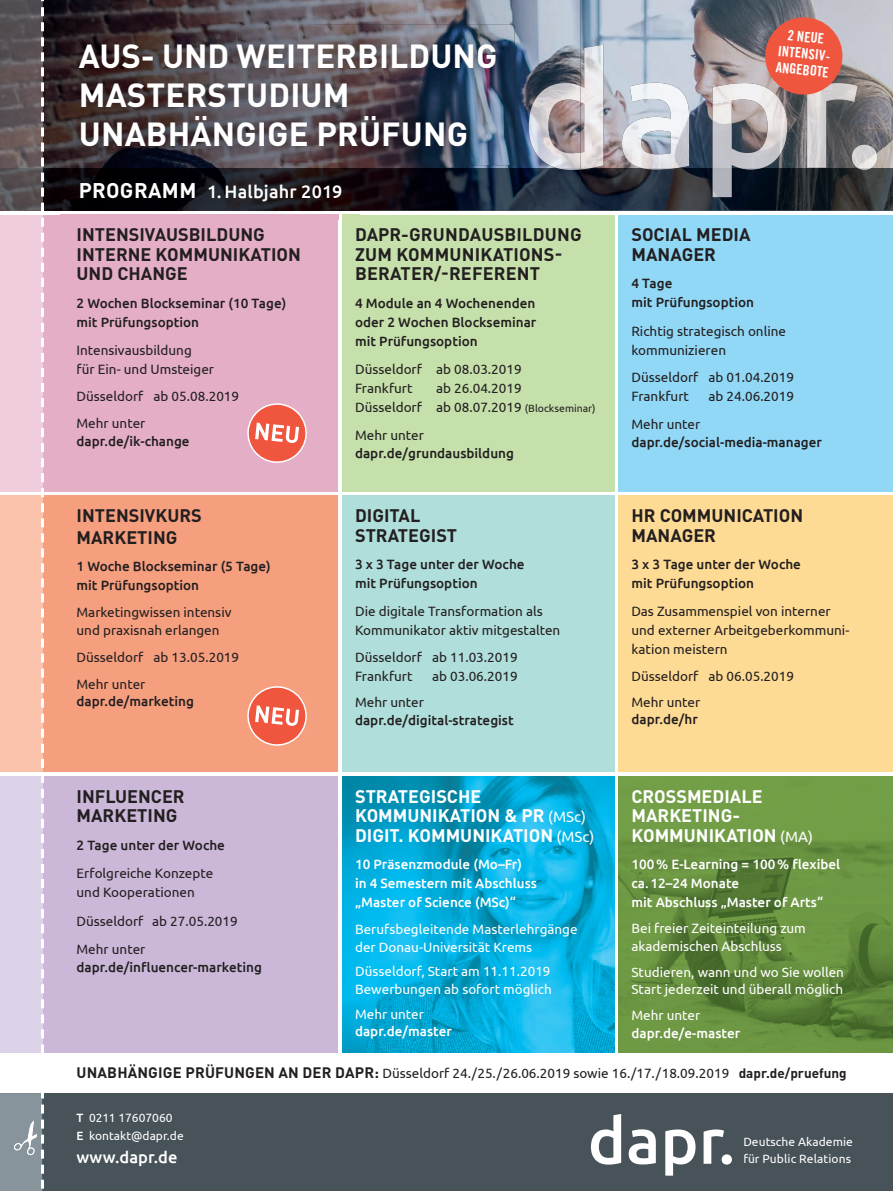
<style>
.page{position:relative;width:893px;height:1191px;background:#fff}
.page>*{position:absolute;margin:0;border:0;box-sizing:border-box;transform-origin:0 0}
.t1{font:700 33px/39px "DINOT";letter-spacing:.005em;color:#fff}
.t2{font:700 18px/19.5px "DINOT";color:#231f20}
.t3{font:700 18px/19.5px "DINOT";color:#fff}
.t4{font:500 18px "Ubuntu";letter-spacing:.01em;color:#fff}
.t5{font:500 16.5px "Ubuntu";color:#fff}
.t6{font:14.25px/16.5px "Trade Gothic LT Std Bd Cn 20";color:#fff;text-align:center}
.t7{font:13.5px/18.9px "Ubuntu";color:#231f20}
.t8{font:500 13.5px/18.9px "Ubuntu";color:#231f20}
.t9{font:13.5px/17.5px "Ubuntu";color:#fff}
.t10{font:500 13.5px/18.9px "Ubuntu";color:#fff}
.t11{font:12px/18px "Ubuntu";letter-spacing:.005em;color:#fff}
.s1{font-family:"DINOT";font-weight:700;font-size:21px}
.s2{font-size:10.5px}
.s3{font-family:"Ubuntu";font-weight:400;font-size:15px}
.s4{font-family:"DINOT";font-weight:700;font-size:15px}
.s5{font-family:"DINOT";font-weight:700}
.s6{font-weight:500}
</style>
<div class="page">
<img style="left:580px;top:0;width:313px;height:168px">
<img style="left:44px;top:0;width:536px;height:42px">
<img style="left:44px;top:42px;width:18px;height:168px">
<img style="left:473px;top:42px;width:107px;height:126px">
<img style="left:360px;top:165px;width:113px;height:3px">
<img style="left:62px;top:25px;width:251px;height:138px">
<img style="left:313px;top:25px;width:201px;height:140px">
<div style="left:0;top:215px;width:338px;height:276px;background:#e4aec7"></div>
<div style="left:0;top:495px;width:338px;height:277px;background:#f69f7f"></div>
<div style="left:0;top:776px;width:338px;height:276px;background:#cbb8d9"></div>
<div style="left:342px;top:215px;width:272px;height:276px;background:#c5e0aa"></div>
<div style="left:342px;top:495px;width:272px;height:277px;background:#afdedb"></div>
<img style="left:342px;top:776px;width:272px;height:276px">
<div style="left:619px;top:215px;width:274px;height:276px;background:#91d8f7"></div>
<div style="left:619px;top:495px;width:274px;height:277px;background:#fedb94"></div>
<svg style="left:247px;top:403px;width:60px;height:60px"></svg>
<div style="left:0;top:1093px;width:893px;height:98px;background:#475359"></div>
<img style="left:580px;top:168px;width:313px;height:42px">
<img style="left:360px;top:168px;width:220px;height:42px">
<svg style="left:247px;top:686px;width:60px;height:60px"></svg>
<img style="left:61px;top:163px;width:299px;height:57px">
<img style="left:62px;top:163px;width:298px;height:2px">
<img style="left:61px;top:215px;width:277px;height:5px">
<img style="left:342px;top:215px;width:18px;height:5px">
<img style="left:61px;top:210px;width:299px;height:1px">
<img style="left:580px;top:45px;width:23px;height:123px">
<img style="left:529px;top:83px;width:51px;height:85px">
<img style="left:557px;top:168px;width:23px;height:2px">
<img style="left:622px;top:83px;width:67px;height:85px">
<img style="left:641px;top:168px;width:36px;height:1px">
<img style="left:713px;top:83px;width:145px;height:85px">
<img style="left:713px;top:168px;width:49px;height:29px">
<img style="left:852px;top:145px;width:25px;height:23px">
<svg style="left:857px;top:168px;width:14px;height:2px"></svg>
<svg style="left:591px;top:1114px;width:141px;height:61px"></svg>
<svg style="left:0;top:0;width:44px;height:1191px;background:#ceb7bb"></svg>
<div style="left:765px;top:17px;width:77px;height:78px;background:#f0553e;border-radius:50%"></div>
<img style="left:619px;top:776px;width:274px;height:276px">
<h1 class="t1" style="left:79px;top:35px;width:421px">AUS- UND WEITERBILDUNG<br>MASTERSTUDIUM<br>UNABHÄNGIGE PRÜFUNG</h1>
<h2 class="t4" style="left:79px;top:180px;width:265px"><span class="s1">PROGRAMM</span> 1. Halbjahr 2019</h2>
<h2 class="t2" style="left:77px;top:224px;width:226px">INTENSIVAUSBILDUNG<br>INTERNE KOMMUNIKATION<br>UND CHANGE</h2>
<p class="t8" style="left:77px;top:293px;width:211px">2 Wochen Blockseminar (10 Tage) mit Prüfungsoption</p>
<p class="t7" style="left:77px;top:340px;width:139px">Intensivausbildung<br>für Ein- und Umsteiger</p>
<p class="t7" style="left:77px;top:382px;width:164px;line-height:27.2px">Düsseldorf ab 05.08.2019<br>Mehr unter</p>
<p class="t8" style="left:77px;top:431px;width:115px">dapr.de/ik-change</p>
<h2 class="t2" style="left:355px;top:224px;width:228px">DAPR-GRUNDAUSBILDUNG<br>ZUM KOMMUNIKATIONS-<br>BERATER/-REFERENT</h2>
<p class="t8" style="left:355px;top:293px;width:183px;text-align:justify">4 Module an 4 Wochenenden oder 2 Wochen Blockseminar mit Prüfungsoption</p>
<p class="t7" style="left:355px;top:359px;width:168px">Düsseldorf ab 08.03.2019<br>Frankfurt</p>
<p class="t7" style="left:355px;top:378px;width:242px;text-align:center">ab 26.04.2019<br>Düsseldorf ab 08.07.2019 <span class="s2">(Blockseminar)</span></p>
<p class="t7" style="left:355px;top:426px;width:70px">Mehr unter</p>
<p class="t8" style="left:355px;top:443px;width:160px">dapr.de/grundausbildung</p>
<h2 class="t2" style="left:77px;top:504px;width:127px;line-height:21.6px">INTENSIVKURS<br>MARKETING</h2>
<p class="t8" style="left:77px;top:556px;width:196px">1 Woche Blockseminar (5 Tage) mit Prüfungsoption</p>
<p class="t7" style="left:77px;top:603px;width:156px;line-height:17.5px">Marketingwissen intensiv und praxisnah erlangen</p>
<p class="t7" style="left:77px;top:643px;width:164px;line-height:27.2px">Düsseldorf ab 13.05.2019<br>Mehr unter</p>
<p class="t8" style="left:77px;top:691px;width:119px">dapr.de/marketing</p>
<h2 class="t2" style="left:355px;top:505px;width:104px">DIGITAL<br>STRATEGIST</h2>
<p class="t8" style="left:355px;top:554px;width:171px">3 x 3 Tage unter der Woche mit Prüfungsoption</p>
<p class="t7" style="left:355px;top:601px;width:207px">Die digitale Transformation als<br>Kommunikator aktiv mitgestalten</p>
<p class="t7" style="left:355px;top:647px;width:164px">Düsseldorf ab 11.03.2019<br>Frankfurt</p>
<p class="t7" style="left:432px;top:666px;width:87px">ab 03.06.2019</p>
<p class="t7" style="left:355px;top:692px;width:70px">Mehr unter</p>
<p class="t8" style="left:355px;top:710px;width:160px">dapr.de/digital-strategist</p>
<h2 class="t2" style="left:77px;top:786px;width:110px">INFLUENCER<br>MARKETING</h2>
<p class="t8" style="left:77px;top:835px;width:150px">2 Tage unter der Woche</p>
<p class="t7" style="left:77px;top:863px;width:138px">Erfolgreiche Konzepte und Kooperationen</p>
<p class="t7" style="left:77px;top:906px;width:163px;line-height:28.5px">Düsseldorf ab 27.05.2019<br>Mehr unter</p>
<p class="t8" style="left:77px;top:957px;width:187px">dapr.de/influencer-marketing</p>
<h2 class="t3" style="left:355px;top:786px;width:241px">STRATEGISCHE<br>KOMMUNIKATION &amp; PR <span class="s3">(MSc)<br></span>DIGIT. KOMMUNIKATION <span class="s3">(MSc)</span></h2>
<p class="t10" style="left:355px;top:854px;width:183px">10 Präsenzmodule (Mo–Fr)<br>in 4 Semestern mit Abschluss „Master of Science (MSc)“</p>
<p class="t9" style="left:355px;top:920px;width:224px">Berufsbegleitende Masterlehrgänge der Donau-Universität Krems</p>
<p class="t9" style="left:355px;top:962px;width:198px">Düsseldorf, Start am 11.11.2019<br>Bewerbungen ab sofort möglich</p>
<p class="t9" style="left:355px;top:1004px;width:70px">Mehr unter</p>
<p class="t10" style="left:355px;top:1021px;width:98px">dapr.de/master</p>
<p class="t6" style="left:780px;top:26px;width:57px;rotate:6deg">2 NEUE<br>INTENSIV-<br>ANGEBOTE</p>
<h2 class="t2" style="left:631px;top:224px;width:121px">SOCIAL MEDIA<br>MANAGER</h2>
<p class="t8" style="left:631px;top:273px;width:124px">4 Tage<br>mit Prüfungsoption</p>
<p class="t7" style="left:631px;top:321px;width:156px">Richtig strategisch online kommunizieren</p>
<p class="t7" style="left:631px;top:367px;width:164px">Düsseldorf ab 01.04.2019<br>Frankfurt</p>
<p class="t7" style="left:708px;top:386px;width:87px">ab 24.06.2019</p>
<p class="t7" style="left:631px;top:415px;width:70px">Mehr unter</p>
<p class="t8" style="left:631px;top:432px;width:192px">dapr.de/social-media-manager</p>
<h2 class="t2" style="left:631px;top:505px;width:173px">HR COMMUNICATION<br>MANAGER</h2>
<p class="t8" style="left:631px;top:554px;width:171px">3 x 3 Tage unter der Woche mit Prüfungsoption</p>
<p class="t7" style="left:631px;top:601px;width:219px">Das Zusammenspiel von interner und externer Arbeitgeberkommuni&shy;kation meistern</p>
<p class="t7" style="left:631px;top:662px;width:164px;line-height:26.5px">Düsseldorf ab 06.05.2019<br>Mehr unter</p>
<p class="t8" style="left:631px;top:709px;width:68px">dapr.de/hr</p>
<h2 class="t3" style="left:631px;top:786px;width:183px">CROSSMEDIALE<br>MARKETING-<br>KOMMUNIKATION <span class="s3">(MA)</span></h2>
<p class="t10" style="left:631px;top:854px;width:210px">100 % E-Learning = 100 % flexibel ca. 12–24 Monate<br>mit Abschluss „Master of Arts“</p>
<p class="t9" style="left:631px;top:919px;width:176px">Bei freier Zeiteinteilung zum akademischen Abschluss</p>
<p class="t9" style="left:631px;top:962px;width:214px">Studieren, wann und wo Sie wollen<br>Start jederzeit und überall möglich</p>
<p class="t9" style="left:631px;top:1006px;width:70px">Mehr unter</p>
<p class="t10" style="left:631px;top:1023px;width:110px">dapr.de/e-master</p>
<p class="t7" style="left:77px;top:1063px;width:772px"><span class="s4">UNABHÄNGIGE PRÜFUNGEN AN DER DAPR:</span> Düsseldorf 24./25./26.06.2019 sowie 16./17./18.09.2019 <span class="s5">dapr.de/pruefung</span></p>
<p class="t11" style="left:77px;top:1108px;width:109px"><span class="s6">T</span> 0211 17607060<br><span class="s6">E</span> kontakt@dapr.de</p>
<p class="t5" style="left:77px;top:1146px;width:102px">www.dapr.de</p>
<p class="t11" style="left:743px;top:1132px;width:111px;line-height:16.8px">Deutsche Akademie für Public Relations</p>
</div>
